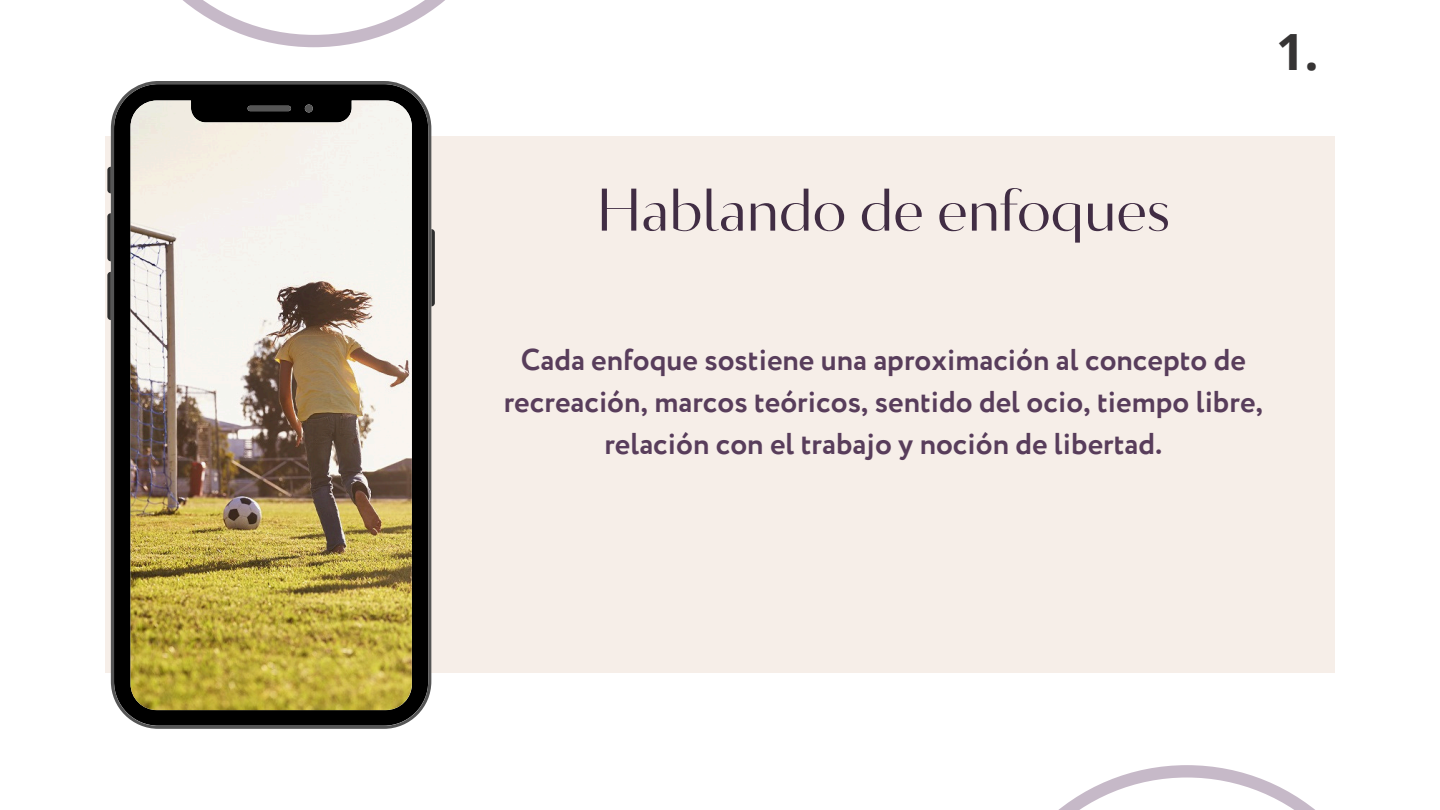
<style>
.page{position:relative;width:1440px;height:810px;background:#fff}
.page>*{position:absolute;margin:0;border:0;box-sizing:border-box;transform-origin:0 0}
.t1{font:60px "Circe Contrast";color:#412d44}
.t2{font:700 50px "Open Sans";color:#363434}
.t3{font:700 30px/42px "Circe";color:#583d5b;text-align:center}
</style>
<div class="page">
<div style="left:105px;top:137px;width:1229px;height:536px;background:#f6eee8"></div>
<svg style="left:107px;top:167px;width:4px;height:26px"></svg>
<svg style="left:107px;top:213px;width:4px;height:48px"></svg>
<svg style="left:107px;top:272px;width:4px;height:48px"></svg>
<svg style="left:431px;top:229px;width:4px;height:77px"></svg>
<img style="left:111px;top:81px;width:320px;height:648px">
<svg style="left:183px;top:0;width:262px;height:47px"></svg>
<svg style="left:1058px;top:765px;width:257px;height:45px"></svg>
<p class="t2" style="left:1276px;top:17px;width:44px">1.</p>
<p class="t1" style="left:597px;top:175px;width:575px">Hablando de enfoques</p>
<h1 class="t3" style="left:504px;top:341px;width:761px">Cada enfoque sostiene una aproximación al concepto de recreación, marcos teóricos, sentido del ocio, tiempo libre, relación con el trabajo y noción de libertad.</h1>
</div>
